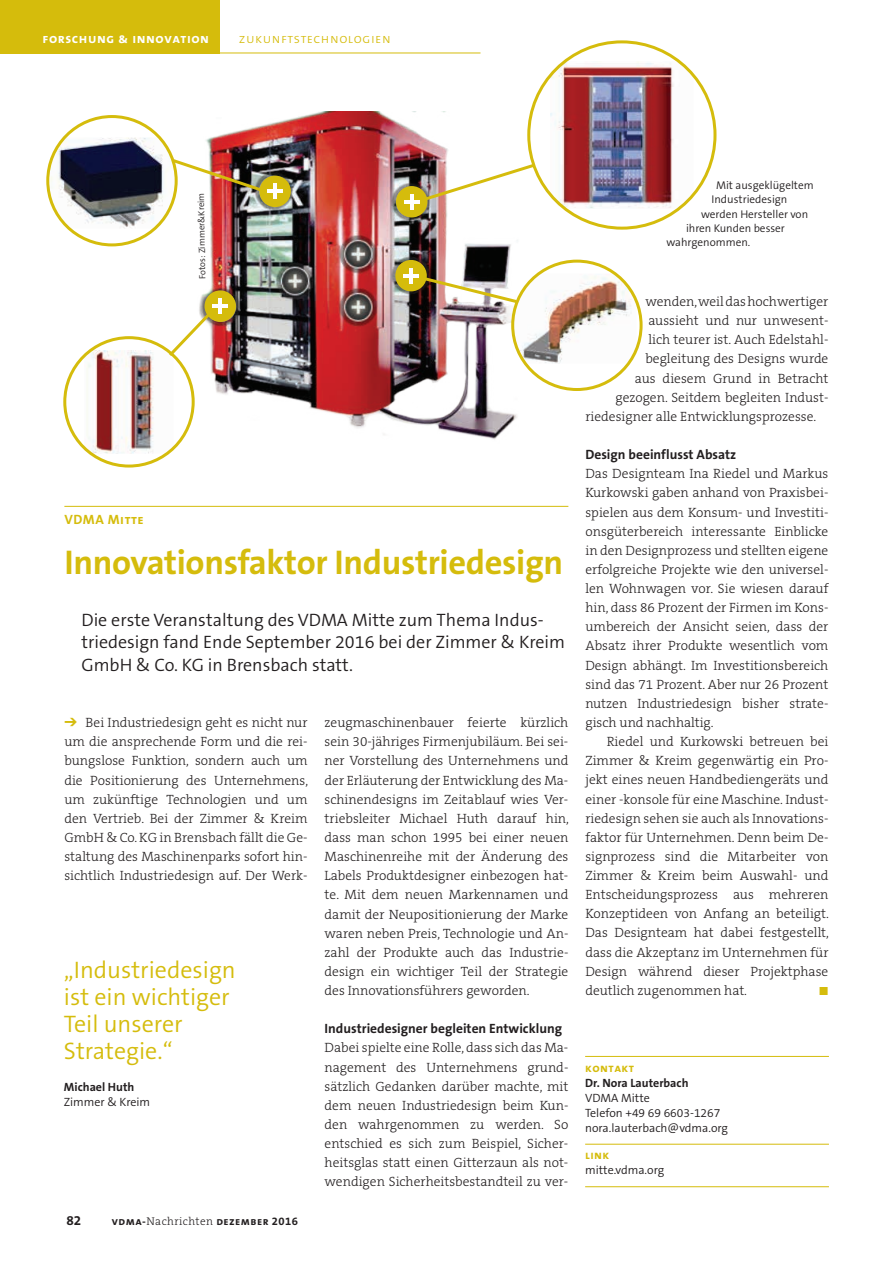
<style>
.page{position:relative;width:893px;height:1263px;background:#fff}
.page>*{position:absolute;margin:0;border:0;box-sizing:border-box;transform-origin:0 0}
.t1{font:700 34.5px "The Sans B W7";letter-spacing:-.01em;color:#d5bc0c}
.t2{font:300 24px/27px "The Sans B W4";color:#d5bc0c}
.t3{font:300 18px/22.5px "The Sans B W4";color:#231f20}
.t4{font:300 13.5px/19.2px "The Serif B W3";color:#231f20;text-align:justify}
.t5{font:700 13.5px "The Sans B W7";color:#231f20}
.t6{font:13.5px "The Sans Bold Caps";letter-spacing:.04em;color:#fff}
.t7{font:13.5px "The Sans Light Caps";letter-spacing:.04em;color:#d5bc0c}
.t8{font:13.5px "The Sans Bold Caps";letter-spacing:.04em;color:#d5bc0c}
.t9{font:300 12px/15px "The Sans B W4";color:#231f20}
.t10{font:700 12px "The Sans B W7";color:#231f20}
.t11{font:12px "The Sans Bold Caps";letter-spacing:.04em;color:#d5bc0c}
.t12{font:300 11.25px "The Sans B W4";color:#231f20}
.t13{font:11.25px "The Sans Bold Caps";letter-spacing:.04em;color:#231f20}
.t14{font:300 9px "The Sans B W4";color:#231f20}
.s1{font-family:"The Serif B W3";font-weight:300}
.s2{font-family:"The Sans B W7";font-weight:700}
</style>
<div class="page">
<img style="left:185px;top:111px;width:376px;height:329px">
<img style="left:50px;top:138px;width:126px;height:91px">
<div style="left:46px;top:115px;width:132px;height:131px;border:3px solid #d5bc0c;border-radius:50%"></div>
<div style="left:65px;top:338px;width:128px;height:128px;background:#fff;border-radius:50%"></div>
<img style="left:84px;top:350px;width:90px;height:103px">
<div style="left:63px;top:336px;width:132px;height:131px;border:3px solid #d5bc0c;border-radius:50%"></div>
<div style="left:513px;top:261px;width:128px;height:128px;background:#fff;border-radius:50%"></div>
<img style="left:513px;top:274px;width:124px;height:90px">
<div style="left:511px;top:260px;width:132px;height:131px;border:3px solid #d5bc0c;border-radius:50%"></div>
<div style="left:529px;top:42px;width:186px;height:186px;background:#fff;border-radius:50%"></div>
<img style="left:550px;top:61px;width:144px;height:148px">
<svg style="left:166px;top:305px;width:52px;height:54px"></svg>
<svg style="left:420px;top:161px;width:118px;height:42px"></svg>
<svg style="left:418px;top:274px;width:102px;height:31px"></svg>
<img style="left:169px;top:157px;width:96px;height:37px">
<div style="left:205px;top:290px;width:31px;height:32px;background:#d5bc0c;border-radius:50%"></div>
<hr style="left:212px;top:304px;width:16px;height:4px;background:#fff">
<hr style="left:219px;top:298px;width:3px;height:16px;background:#fff">
<div style="left:259px;top:176px;width:32px;height:31px;background:#d5bc0c;border-radius:50%"></div>
<hr style="left:267px;top:190px;width:16px;height:3px;background:#fff">
<hr style="left:273px;top:184px;width:4px;height:15px;background:#fff">
<div style="left:395px;top:260px;width:32px;height:31px;background:#d5bc0c;border-radius:50%"></div>
<hr style="left:403px;top:274px;width:16px;height:3px;background:#fff">
<hr style="left:409px;top:268px;width:4px;height:15px;background:#fff">
<div style="left:396px;top:186px;width:31px;height:31px;background:#d5bc0c;border-radius:50%"></div>
<hr style="left:404px;top:200px;width:15px;height:3px;background:#fff">
<hr style="left:410px;top:194px;width:3px;height:16px;background:#fff">
<div style="left:0;top:0;width:220px;height:53px;background:#d5bc0c"></div>
<hr style="left:220px;top:53px;width:260px;height:1px;background:#d5bc0c">
<hr style="left:64px;top:506px;width:504px;height:1px;background:#d5bc0c">
<hr style="left:585px;top:1056px;width:244px;height:1px;background:#d5bc0c">
<hr style="left:585px;top:1144px;width:244px;height:1px;background:#d5bc0c">
<hr style="left:585px;top:1186px;width:244px;height:1px;background:#d5bc0c">
<p class="t6" style="left:43px;top:27px;width:168px">forschung &amp; innovation</p>
<p class="t7" style="left:239px;top:27px;width:153px">zukunftstechnologien</p>
<p class="t14" style="left:197px;top:279px;width:88px;rotate:-91deg">Fotos: Zimmer&amp;Kreim</p>
<p class="t8" style="left:64px;top:508px;width:81px">VDMA Mitte</p>
<h1 class="t1" style="left:64px;top:540px;width:500px">Innovationsfaktor Industriedesign</h1>
<h3 class="t3" style="left:81px;top:608px;width:485px">Die erste Veranstaltung des VDMA Mitte zum Thema Indus&shy;triedesign fand Ende September 2016 bei der Zimmer &amp; Kreim<br>GmbH &amp; Co. KG in Brensbach statt.</h3>
<p class="t4" style="left:64px;top:713px;width:245px;text-indent:21px">Bei Industriedesign geht es nicht nur um die ansprechende Form und die rei&shy;bungslose Funktion, sondern auch um die Positionierung des Unternehmens, um zukünftige Technologien und um den Vertrieb. Bei der Zimmer &amp; Kreim GmbH &amp; Co. KG in Brensbach fällt die Ge&shy;staltung des Maschinenparks sofort hin&shy;sichtlich Industriedesign auf. Der Werk-</p>
<h2 class="t2" style="left:64px;top:957px;width:173px">„Industriedesign ist ein wichtiger<br>Teil unserer<br>Strategie.“</h2>
<p class="t10" style="left:64px;top:1079px;width:72px">Michael Huth</p>
<p class="t9" style="left:64px;top:1095px;width:88px">Zimmer &amp; Kreim</p>
<p class="t5" style="left:66px;top:1211px;width:16px">82</p>
<p class="t13" style="left:112px;top:1211px;width:188px">vdma-<span class="s1">Nachrichten</span> dezember <span class="s2">2016</span></p>
<p class="t4" style="left:325px;top:713px;width:246px">zeugmaschinenbauer feierte kürzlich sein 30-jähriges Firmenjubiläum. Bei sei&shy;ner Vorstellung des Unternehmens und der Erläuterung der Entwicklung des Ma&shy;schinendesigns im Zeitablauf wies Ver&shy;triebsleiter Michael Huth darauf hin, dass man schon 1995 bei einer neuen Maschinenreihe mit der Änderung des Labels Produktdesigner einbezogen hat&shy;te. Mit dem neuen Markennamen und damit der Neupositionierung der Marke waren neben Preis, Technologie und An&shy;zahl der Produkte auch das Industrie&shy;design ein wichtiger Teil der Strategie des Innovationsführers geworden.</p>
<p class="t5" style="left:325px;top:1020px;width:239px">Industriedesigner begleiten Entwicklung</p>
<p class="t4" style="left:325px;top:1038px;width:245px">Dabei spielte eine Rolle, dass sich das Ma&shy;nagement des Unternehmens grund&shy;sätzlich Gedanken darüber machte, mit dem neuen Industriedesign beim Kun&shy;den wahrgenommen zu werden. So entschied es sich zum Beispiel, Sicher&shy;heitsglas statt einen Gitterzaun als not&shy;wendigen Sicherheitsbestandteil zu ver-</p>
<p class="t12" style="left:716px;top:178px;width:99px">Mit ausgeklügeltem</p>
<p class="t12" style="left:711px;top:192px;width:77px">Industriedesign</p>
<p class="t12" style="left:701px;top:207px;width:109px">werden Hersteller von</p>
<p class="t12" style="left:686px;top:221px;width:100px">ihren Kunden besser</p>
<p class="t12" style="left:667px;top:235px;width:85px">wahrgenommen.</p>
<p class="t4" style="left:645px;top:292px;width:184px">wenden, weil das hochwertiger</p>
<p class="t4" style="left:648px;top:311px;width:181px">aussieht und nur unwesent-</p>
<p class="t4" style="left:648px;top:330px;width:181px">lich teurer ist. Auch Edelstahl-</p>
<p class="t4" style="left:645px;top:349px;width:185px">begleitung des Designs wurde</p>
<p class="t4" style="left:635px;top:368px;width:195px">aus diesem Grund in Betracht</p>
<p class="t4" style="left:615px;top:388px;width:215px">gezogen. Seitdem begleiten Indust-</p>
<p class="t4" style="left:585px;top:407px;width:232px">riedesigner alle Entwicklungsprozesse.</p>
<p class="t5" style="left:585px;top:446px;width:152px">Design beeinflusst Absatz</p>
<p class="t4" style="left:585px;top:464px;width:245px">Das Designteam Ina Riedel und Markus Kurkowski gaben anhand von Praxisbei&shy;spielen aus dem Konsum- und Investiti&shy;onsgüterbereich interessante Einblicke in den Designprozess und stellten eigene erfolgreiche Projekte wie den universel&shy;len Wohnwagen vor. Sie wiesen darauf hin, dass 86 Prozent der Firmen im Kons&shy;umbereich der Ansicht seien, dass der Absatz ihrer Produkte wesentlich vom Design abhängt. Im Investitionsbereich sind das 71 Prozent. Aber nur 26 Prozent nutzen Industriedesign bisher strate&shy;gisch und nachhaltig.</p>
<p class="t4" style="left:585px;top:732px;width:245px;text-indent:21px">Riedel und Kurkowski betreuen bei Zimmer &amp; Kreim gegenwärtig ein Pro&shy;jekt eines neuen Handbediengeräts und einer -konsole für eine Maschine. Indust&shy;riedesign sehen sie auch als Innovations&shy;faktor für Unternehmen. Denn beim De&shy;signprozess sind die Mitarbeiter von Zimmer &amp; Kreim beim Auswahl- und Entscheidungsprozess aus mehreren Konzeptideen von Anfang an beteiligt.<br>Das Designteam hat dabei festgestellt, dass die Akzeptanz im Unternehmen für Design während dieser Projektphase deutlich zugenommen hat.</p>
<p class="t11" style="left:585px;top:1057px;width:51px">kontakt</p>
<p class="t10" style="left:585px;top:1075px;width:105px">Dr. Nora Lauterbach</p>
<p class="t9" style="left:585px;top:1090px;width:144px">VDMA Mitte<br>Telefon +49 69 6603-1267 nora.lauterbach@vdma.org</p>
<p class="t11" style="left:585px;top:1145px;width:26px">link</p>
<p class="t9" style="left:585px;top:1163px;width:81px">mitte.vdma.org</p>
</div>
